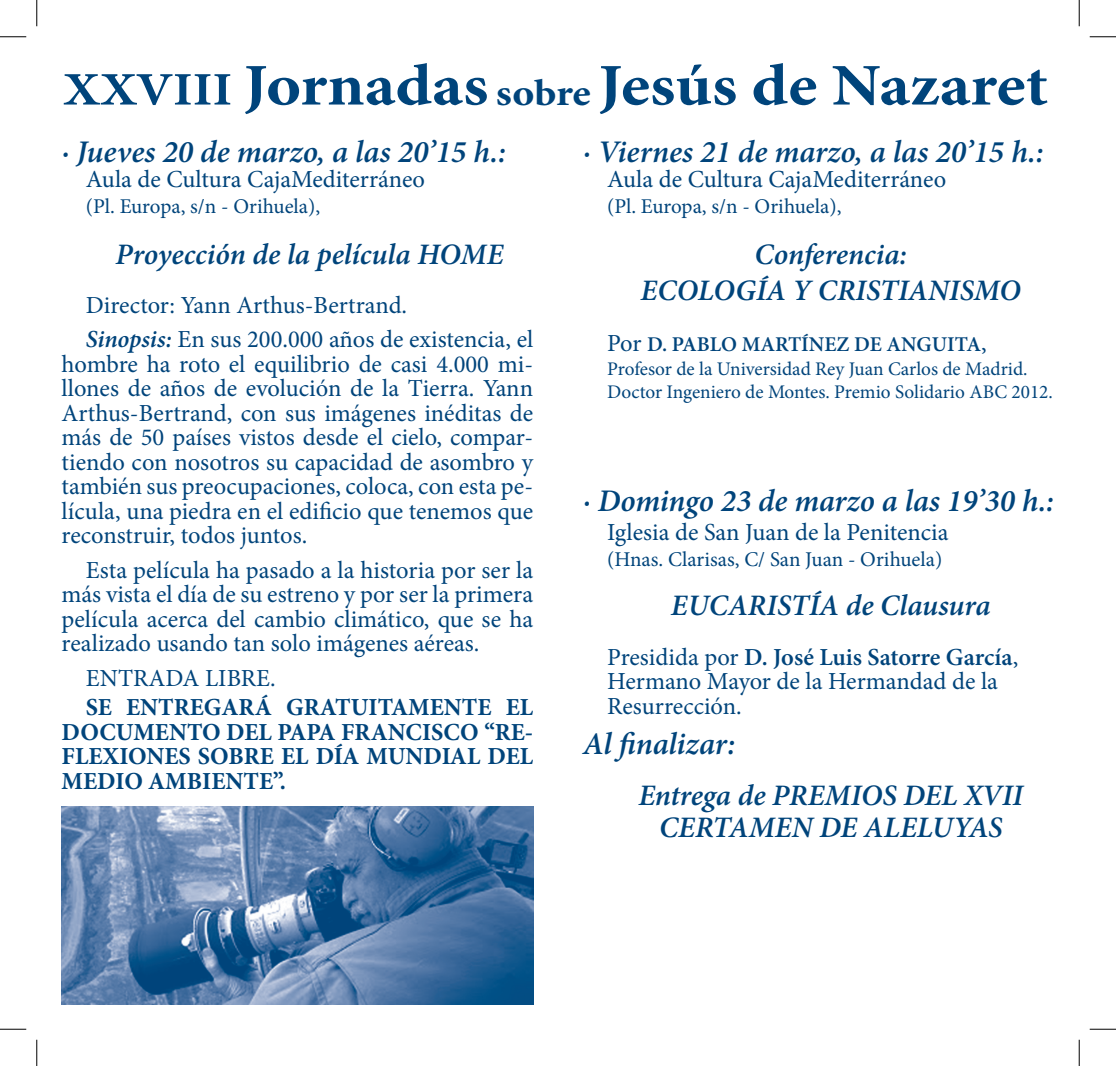
<style>
.page{position:relative;width:1116px;height:1066px;background:#fff}
.page>*{position:absolute;margin:0;border:0;box-sizing:border-box;transform-origin:0 0}
.t1{font:700 59.15px "Minion Pro";color:#00447b;scale:1.12 1}
.fecha{font:italic 600 31.5px "Minion Pro";color:#00447b}
.nombre_acto{font:italic 600 29.75px "Minion Pro";color:#00447b}
.texto{font:italic 600 29.75px "Minion Pro";color:#00447b}
.texto-2{font:24.5px/24.5px "Minion Pro";color:#00447b;text-align:justify}
.texto-3{font:700 24.5px/24.5px "Minion Pro";color:#00447b;text-align:justify}
.texto-4{font:600 24.5px "Minion Pro";color:#00447b}
.texto-5{font:21px "Minion Pro";color:#00447b}
.texto-6{font:600 21px "Minion Pro";color:#00447b}
.texto-7{font:19.25px "Minion Pro";color:#00447b}
.s1{font-size:46.73px}
.s2{font-size:37.27px}
.s3{font-weight:600;font-style:italic}
.s4{font-weight:400;font-size:24.5px}
.s5{font-weight:400}
</style>
<div class="page">
<img style="left:62px;top:806px;width:471px;height:198px">
<svg style="left:0;top:36px;width:26px;height:1px"></svg>
<svg style="left:1089px;top:36px;width:26px;height:1px"></svg>
<svg style="left:0;top:1029px;width:26px;height:1px"></svg>
<svg style="left:1089px;top:1029px;width:26px;height:1px"></svg>
<svg style="left:36px;top:0;width:1px;height:26px"></svg>
<svg style="left:36px;top:1039px;width:1px;height:27px"></svg>
<svg style="left:1078px;top:0;width:1px;height:26px"></svg>
<svg style="left:1078px;top:1039px;width:1px;height:27px"></svg>
<p class="t1" style="left:63px;top:44px;width:880px"><span class="s1">XXVIII</span> Jornadas <span class="s2">sobre</span> Jesús de Nazaret</p>
<p class="fecha" style="left:62px;top:130px;width:446px">· Jueves 20 de marzo, a las 20’15 h.:</p>
<p class="texto-2" style="left:86px;top:167px;width:340px">Aula de Cultura CajaMediterráneo</p>
<p class="texto-5" style="left:86px;top:192px;width:236px">(Pl. Europa, s/n - Orihuela),</p>
<p class="nombre_acto" style="left:115px;top:233px;width:389px">Proyección de la película HOME</p>
<p class="texto-2" style="left:86px;top:293px;width:322px">Director: Yann Arthus-Bertrand.</p>
<p class="texto-2" style="left:62px;top:327px;width:473px;text-indent:24px"><span class="s3">Sinopsis:</span> En sus 200.000 años de existencia, el hombre ha roto el equilibrio de casi 4.000 mi&shy;llones de años de evolución de la Tierra. Yann Arthus-Bertrand, con sus imágenes inéditas de más de 50 países vistos desde el cielo, compar&shy;tiendo con nosotros su capacidad de asombro y también sus preocupaciones, coloca, con esta pe&shy;lícula, una piedra en el edificio que tenemos que reconstruir, todos juntos.</p>
<p class="texto-2" style="left:62px;top:558px;width:473px;text-indent:24px">Esta película ha pasado a la historia por ser la más vista el día de su estreno y por ser la primera película acerca del cambio climático, que se ha realizado usando tan solo imágenes aéreas.</p>
<p class="texto-2" style="left:86px;top:666px;width:191px">ENTRADA LIBRE.</p>
<p class="texto-3" style="left:62px;top:695px;width:473px;text-indent:24px">SE ENTREGARÁ GRATUITAMENTE EL DOCUMENTO DEL PAPA FRANCISCO “RE-FLEXIONES SOBRE EL DÍA MUNDIAL DEL MEDIO AMBIENTE”.</p>
<p class="fecha" style="left:582px;top:130px;width:462px">· Viernes 21 de marzo, a las 20’15 h.:</p>
<p class="texto-2" style="left:607px;top:167px;width:340px">Aula de Cultura CajaMediterráneo</p>
<p class="texto-5" style="left:607px;top:192px;width:236px">(Pl. Europa, s/n - Orihuela),</p>
<p class="nombre_acto" style="left:754px;top:233px;width:154px">Conferencia:</p>
<p class="nombre_acto" style="left:640px;top:269px;width:382px">ECOLOGÍA Y CRISTIANISMO</p>
<p class="texto-6" style="left:607px;top:330px;width:381px"><span class="s4">Por</span> D. PABLO MARTÍNEZ DE ANGUITA<span class="s4">,</span></p>
<p class="texto-7" style="left:607px;top:356px;width:422px">Profesor de la Universidad Rey Juan Carlos de Madrid.</p>
<p class="texto-7" style="left:607px;top:379px;width:447px">Doctor Ingeniero de Montes. Premio Solidario ABC 2012.</p>
<p class="fecha" style="left:582px;top:478px;width:473px">· Domingo 23 de marzo a las 19’30 h.:</p>
<p class="texto-2" style="left:607px;top:520px;width:343px">Iglesia de San Juan de la Penitencia</p>
<p class="texto-5" style="left:607px;top:545px;width:336px">(Hnas. Clarisas, C/ San Juan - Orihuela)</p>
<p class="texto" style="left:671px;top:585px;width:321px">EUCARISTÍA de Clausura</p>
<p class="texto-4" style="left:607px;top:640px;width:412px"><span class="s5">Presidida por</span> D. José Luis Satorre García<span class="s5">,</span></p>
<p class="texto-2" style="left:607px;top:669px;width:392px">Hermano Mayor de la Hermandad de la</p>
<p class="texto-2" style="left:607px;top:694px;width:136px">Resurrección.</p>
<p class="fecha" style="left:582px;top:722px;width:154px">Al finalizar:</p>
<p class="nombre_acto" style="left:638px;top:775px;width:386px">Entrega de PREMIOS DEL XVII</p>
<p class="nombre_acto" style="left:659px;top:806px;width:345px">CERTAMEN DE ALELUYAS</p>
</div>
